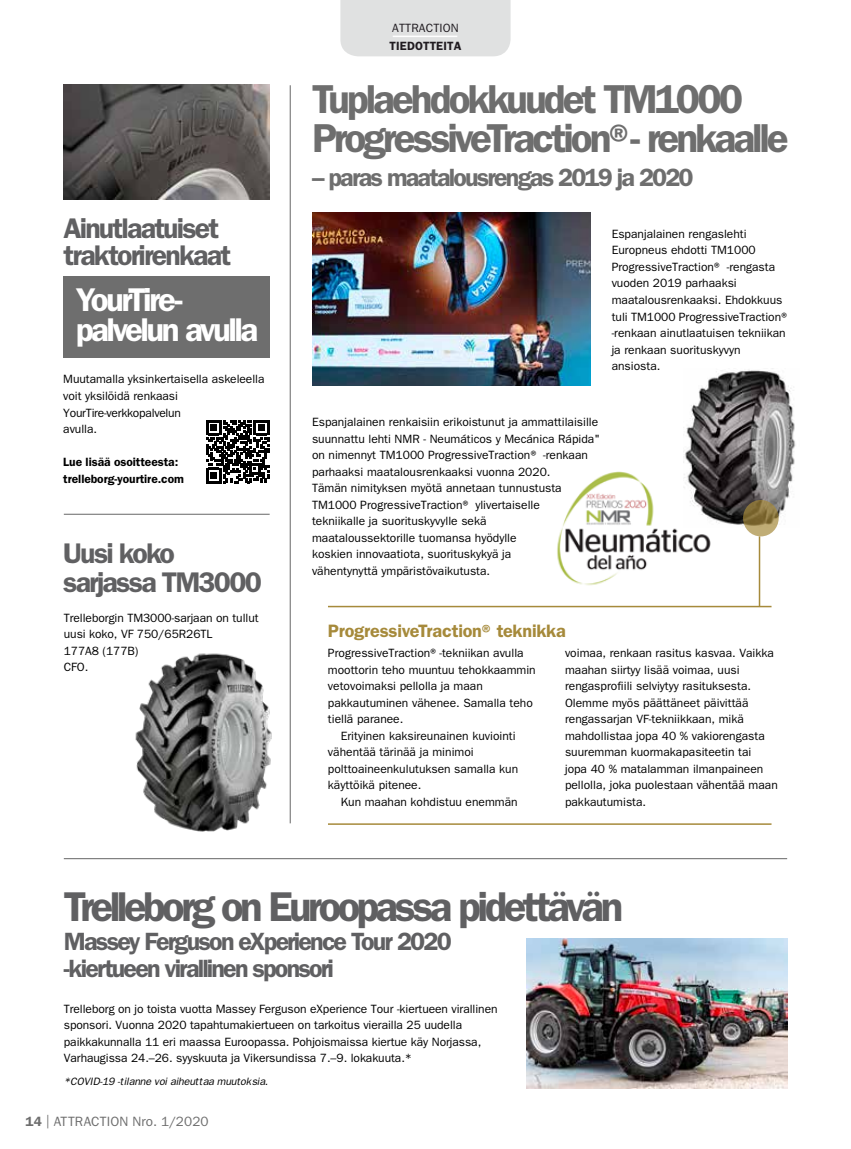
<style>
.page{position:relative;width:851px;height:1149px;background:#fff}
.page>*{position:absolute;margin:0;border:0;box-sizing:border-box;transform-origin:0 0}
.t1{font:600 41.7px "ITC Franklin Gothic Std";letter-spacing:-.085em;color:#606062}
.t2{font:600 40.5px/39px "ITC Franklin Gothic Std";letter-spacing:-.075em;color:#6e6e6e}
.t3{font:600 33px/30px "ITC Franklin Gothic Std";letter-spacing:-.08em;color:#fff}
.t4{font:600 28.5px/27px "ITC Franklin Gothic Std";letter-spacing:-.065em;color:#606062}
.t5{font:600 25.05px/27px "ITC Franklin Gothic Std";letter-spacing:-.075em;color:#606062}
.t6{font:600 25.05px "ITC Franklin Gothic Std";letter-spacing:-.075em;color:#6e6e6e}
.t7{font:600 18px "ITC Franklin Gothic Std";letter-spacing:-.01em;color:#a68a3b}
.t8{font:13.5px "ITC Franklin Gothic Std";letter-spacing:.01em;color:#6e6e6e}
.t9{font:12px/16.5px "ITC Franklin Gothic Std";color:#000}
.t10{font:600 12px/16.5px "ITC Franklin Gothic Std";letter-spacing:-.005em;color:#000}
.t11{font:600 12px "ITC Franklin Gothic Std";letter-spacing:.01em;color:#201b20}
.t12{font:12px "ITC Franklin Gothic Std";letter-spacing:.01em;color:#201b20}
.t13{font:italic 10.65px "Franklin Gothic";letter-spacing:-.02em;color:#000}
.s1{font-weight:600}
</style>
<div class="page">
<div style="left:340px;top:0;width:170px;height:56px;background:#e0e1e1"></div>
<hr style="left:392px;top:36px;width:65px;height:1px;background:#fff">
<img style="left:135px;top:653px;width:137px;height:179px">
<hr style="left:290px;top:85px;width:1px;height:738px;background:#6e6e6e">
<img style="left:526px;top:938px;width:261px;height:149px">
<hr style="left:64px;top:857px;width:723px;height:1px;background:#6e6e6e">
<img style="left:64px;top:84px;width:205px;height:116px">
<div style="left:63px;top:276px;width:206px;height:81px;background:#6e6e6e"></div>
<hr style="left:64px;top:513px;width:205px;height:1px;background:#6e6e6e">
<svg style="left:206px;top:420px;width:63px;height:63px"></svg>
<img style="left:551px;top:471px;width:161px;height:137px">
<img style="left:312px;top:213px;width:278px;height:172px">
<img style="left:683px;top:368px;width:113px;height:159px">
<svg style="left:743px;top:500px;width:35px;height:36px"></svg>
<hr style="left:758px;top:536px;width:2px;height:70px;background:#a68a3b">
<hr style="left:328px;top:823px;width:443px;height:1px;background:#a68a3b">
<hr style="left:328px;top:605px;width:443px;height:2px;background:#a68a3b">
<p class="t12" style="left:392px;top:21px;width:68px">ATTRACTION</p>
<p class="t11" style="left:389px;top:38px;width:73px">TIEDOTTEITA</p>
<h3 class="t4" style="left:63px;top:214px;width:169px">Ainutlaatuiset traktorirenkaat</h3>
<h3 class="t3" style="left:76px;top:284px;width:184px">YourTire&shy;palvelun avulla</h3>
<p class="t9" style="left:63px;top:371px;width:203px">Muutamalla yksinkertaisella askeleella voit yksilöidä renkaasi<br>YourTire-verkkopalvelun<br>avulla.</p>
<p class="t10" style="left:63px;top:453px;width:122px">Lue lisää osoitteesta: trelleborg-yourtire.com</p>
<h3 class="t4" style="left:63px;top:539px;width:200px;line-height:28.5px">Uusi koko sarjassa TM3000</h3>
<p class="t9" style="left:64px;top:609px;width:196px">Trelleborgin TM3000-sarjaan on tullut uusi koko, VF 750/65R26TL<br>177A8 (177B)<br>CFO.</p>
<h2 class="t2" style="left:312px;top:80px;width:478px">Tuplaehdokkuudet TM1000<br>ProgressiveTraction®- renkaalle</h2>
<h3 class="t6" style="left:312px;top:162px;width:383px">– paras maatalousrengas 2019 ja 2020</h3>
<p class="t9" style="left:611px;top:226px;width:180px">Espanjalainen rengaslehti<br>Europneus ehdotti TM1000<br>ProgressiveTraction® -rengasta vuoden 2019 parhaaksi maatalousrenkaaksi. Ehdokkuus tuli TM1000 ProgressiveTraction® -renkaan ainutlaatuisen tekniikan ja renkaan suorituskyvyn ansiosta.</p>
<p class="t9" style="left:312px;top:414px;width:289px">Espanjalainen renkaisiin erikoistunut ja ammattilaisille suunnattu lehti NMR - Neumáticos y Mecánica Rápida" on nimennyt TM1000 ProgressiveTraction® -renkaan parhaaksi maatalousrenkaaksi vuonna 2020.<br>Tämän nimityksen myötä annetaan tunnustusta TM1000 ProgressiveTraction® ylivertaiselle<br>tekniikalle ja suorituskyvylle sekä<br>maataloussektorille tuomansa hyödylle<br>koskien innovaatiota, suorituskykyä ja<br>vähentynyttä ympäristövaikutusta.</p>
<h3 class="t7" style="left:328px;top:620px;width:239px">ProgressiveTraction® teknikka</h3>
<p class="t9" style="left:328px;top:644px;width:197px">ProgressiveTraction®-tekniikan avulla</p>
<p class="t9" style="left:328px;top:661px;width:209px">moottorin teho muuntuu tehokkaammin</p>
<p class="t9" style="left:328px;top:677px;width:156px">vetovoimaksi pellolla ja maan</p>
<p class="t9" style="left:328px;top:694px;width:206px">pakkautuminen vähenee. Samalla teho</p>
<p class="t9" style="left:328px;top:710px;width:77px">tiellä paranee.</p>
<p class="t9" style="left:341px;top:727px;width:176px">Erityinen kaksireunainen kuviointi</p>
<p class="t9" style="left:328px;top:743px;width:147px">vähentää tärinää ja minimoi</p>
<p class="t9" style="left:328px;top:760px;width:192px">polttoaineenkulutuksen samalla kun</p>
<p class="t9" style="left:328px;top:776px;width:95px">käyttöikä pitenee.</p>
<p class="t9" style="left:341px;top:793px;width:178px">Kun maahan kohdistuu enemmän</p>
<p class="t9" style="left:565px;top:644px;width:214px">voimaa, renkaan rasitus kasvaa. Vaikka maahan siirtyy lisää voimaa, uusi rengasprofiili selviytyy rasituksesta.<br>Olemme myös päättäneet päivittää rengassarjan VF-tekniikkaan, mikä mahdollistaa jopa 40 % vakiorengasta suuremman kuormakapasiteetin tai<br>jopa 40 % matalamman ilmanpaineen pellolla, joka puolestaan vähentää maan pakkautumista.</p>
<h1 class="t1" style="left:64px;top:881px;width:561px">Trelleborg on Euroopassa pidettävän</h1>
<h3 class="t5" style="left:64px;top:927px;width:389px">Massey Ferguson eXperience Tour 2020 -kiertueen virallinen sponsori</h3>
<p class="t9" style="left:64px;top:1000px;width:435px">Trelleborg on jo toista vuotta Massey Ferguson eXperience Tour -kiertueen virallinen sponsori. Vuonna 2020 tapahtumakiertueen on tarkoitus vierailla 25 uudella paikkakunnalla 11 eri maassa Euroopassa. Pohjoismaissa kiertue käy Norjassa, Varhaugissa 24.–26. syyskuuta ja Vikersundissa 7.–9. lokakuuta.*</p>
<p class="t13" style="left:64px;top:1074px;width:206px">*COVID-19 -tilanne voi aiheuttaa muutoksia.</p>
<p class="t8" style="left:26px;top:1113px;width:184px"><span class="s1">14</span> | ATTRACTION Nro. 1/2020</p>
</div>
